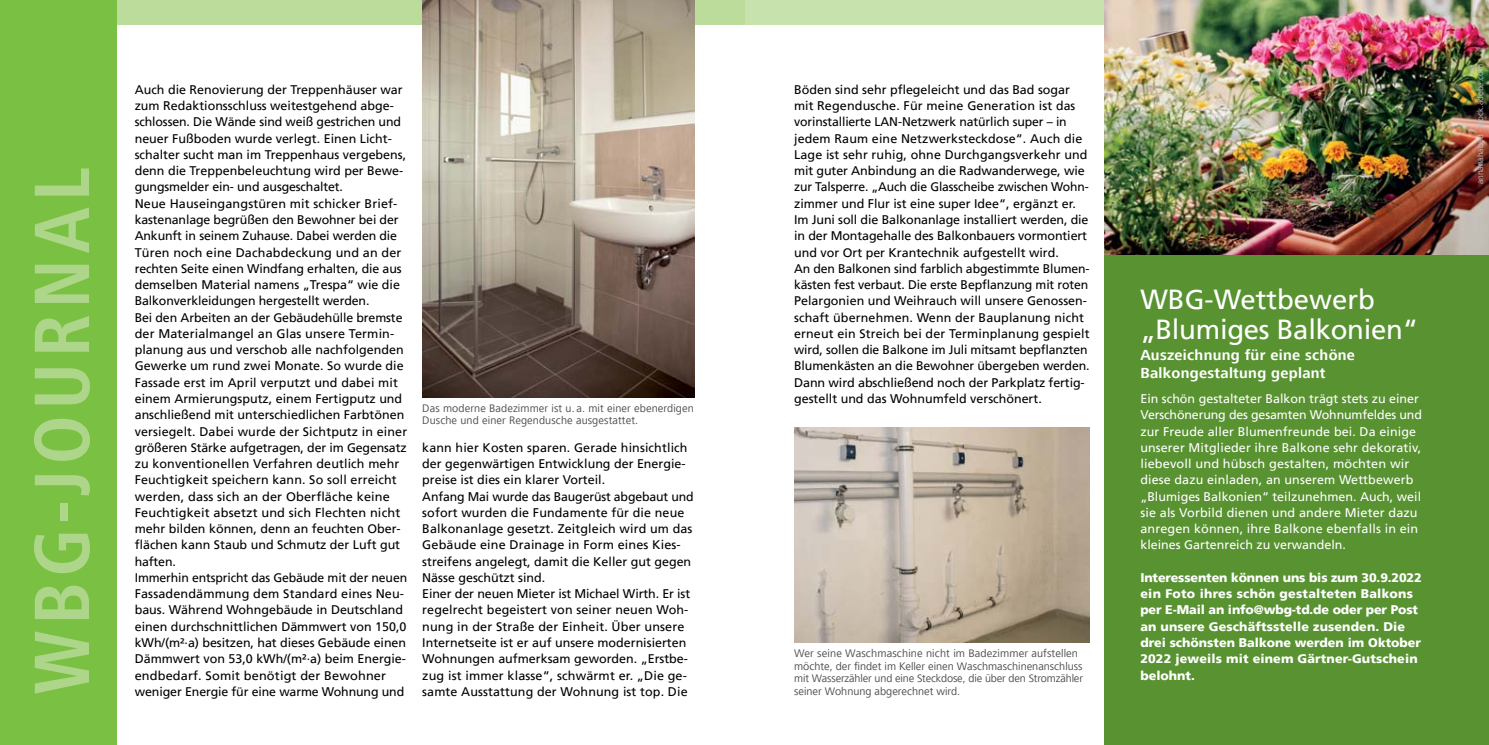
<style>
.page{position:relative;width:1489px;height:745px;background:#fff}
.page>*{position:absolute;margin:0;border:0;box-sizing:border-box;transform-origin:0 0}
.t1{font:700 condensed 81.25px "Frutiger Next LT";letter-spacing:.06em;color:#aed68a}
.t2{font:27.5px/30px "Frutiger LT";letter-spacing:-.01em;color:#fff}
.t3{font:700 15px/17.5px "Frutiger Next LT";letter-spacing:.02em;color:#fff}
.t4{font:12.5px/16.2px "Frutiger LT";color:#000}
.t5{font:12.5px/16.2px "Frutiger LT";letter-spacing:.01em;color:#fff}
.t6{font:900 12.5px/16.2px "Frutiger LT";letter-spacing:.005em;color:#fff}
.t7{font:11.25px/12.5px "Frutiger Next LT";color:#4d4d4f}
.t8{font:8.75px "Frutiger Next LT";color:#bcbec0}
</style>
<div class="page">
<div style="left:744px;top:0;width:496px;height:25px;background:#c8e2ae"></div>
<div style="left:117px;top:0;width:627px;height:25px;background:#bbdc9b"></div>
<div style="left:0;top:0;width:117px;height:744px;background:#7ac143"></div>
<img style="left:422px;top:0;width:272px;height:397px">
<img style="left:794px;top:427px;width:295px;height:215px">
<div style="left:1104px;top:0;width:384px;height:744px;background:#589231"></div>
<img style="left:1104px;top:0;width:384px;height:254px">
<h1 class="t1" style="left:17px;top:694px;width:529px;rotate:-90deg">WBG-JOURNAL</h1>
<p class="t4" style="left:135px;top:81px;width:274px">Auch die Renovierung der Treppenhäuser war zum Redaktionsschluss weitestgehend abge&shy;schlossen. Die Wände sind weiß gestrichen und neuer Fußboden wurde verlegt. Einen Licht&shy;schalter sucht man im Treppenhaus vergebens, denn die Treppenbeleuchtung wird per Bewe&shy;gungsmelder ein- und ausgeschaltet.<br>Neue Hauseingangstüren mit schicker Brief&shy;kastenanlage begrüßen den Bewohner bei der Ankunft in seinem Zuhause. Dabei werden die Türen noch eine Dachabdeckung und an der rechten Seite einen Windfang erhalten, die aus demselben Material namens „Trespa“ wie die Balkonverkleidungen hergestellt werden.<br>Bei den Arbeiten an der Gebäudehülle bremste der Materialmangel an Glas unsere Termin&shy;planung aus und verschob alle nachfolgenden Gewerke um rund zwei Monate. So wurde die Fassade erst im April verputzt und dabei mit einem Armierungsputz, einem Fertigputz und anschließend mit unterschiedlichen Farbtönen versiegelt. Dabei wurde der Sichtputz in einer größeren Stärke aufgetragen, der im Gegensatz zu konventionellen Verfahren deutlich mehr Feuchtigkeit speichern kann. So soll erreicht werden, dass sich an der Oberfläche keine Feuchtigkeit absetzt und sich Flechten nicht mehr bilden können, denn an feuchten Ober&shy;flächen kann Staub und Schmutz der Luft gut haften.<br>Immerhin entspricht das Gebäude mit der neuen Fassadendämmung dem Standard eines Neu&shy;baus. Während Wohngebäude in Deutschland einen durchschnittlichen Dämmwert von 150,0 kWh/(m²·a) besitzen, hat dieses Gebäude einen Dämmwert von 53,0 kWh/(m²·a) beim Energie&shy;endbedarf. Somit benötigt der Bewohner weniger Energie für eine warme Wohnung und</p>
<p class="t7" style="left:422px;top:401px;width:273px">Das moderne Badezimmer ist u. a. mit einer ebenerdigen<br>Dusche und einer Regendusche ausgestattet.</p>
<p class="t4" style="left:422px;top:439px;width:273px">kann hier Kosten sparen. Gerade hinsichtlich der gegenwärtigen Entwicklung der Energie&shy;preise ist dies ein klarer Vorteil.<br>Anfang Mai wurde das Baugerüst abgebaut und sofort wurden die Fundamente für die neue Balkonanlage gesetzt. Zeitgleich wird um das Gebäude eine Drainage in Form eines Kies&shy;streifens angelegt, damit die Keller gut gegen Nässe geschützt sind.<br>Einer der neuen Mieter ist Michael Wirth. Er ist regelrecht begeistert von seiner neuen Woh&shy;nung in der Straße der Einheit. Über unsere Internetseite ist er auf unsere modernisierten Wohnungen aufmerksam geworden. „Erstbe&shy;zug ist immer klasse“, schwärmt er. „Die ge&shy;samte Ausstattung der Wohnung ist top. Die</p>
<p class="t4" style="left:794px;top:81px;width:297px">Böden sind sehr pflegeleicht und das Bad sogar mit Regendusche. Für meine Generation ist das vorinstallierte LAN-Netzwerk natürlich super – in jedem Raum eine Netzwerksteckdose“. Auch die Lage ist sehr ruhig, ohne Durchgangsverkehr und mit guter Anbindung an die Radwanderwege, wie zur Talsperre. „Auch die Glasscheibe zwischen Wohn&shy;zimmer und Flur ist eine super Idee“, ergänzt er.<br>Im Juni soll die Balkonanlage installiert werden, die in der Montagehalle des Balkonbauers vormontiert und vor Ort per Krantechnik aufgestellt wird.<br>An den Balkonen sind farblich abgestimmte Blumen&shy;kästen fest verbaut. Die erste Bepflanzung mit roten Pelargonien und Weihrauch will unsere Genossen&shy;schaft übernehmen. Wenn der Bauplanung nicht erneut ein Streich bei der Terminplanung gespielt wird, sollen die Balkone im Juli mitsamt bepflanzten Blumenkästen an die Bewohner übergeben werden.<br>Dann wird abschließend noch der Parkplatz fertig&shy;gestellt und das Wohnumfeld verschönert.</p>
<p class="t7" style="left:794px;top:647px;width:290px">Wer seine Waschmaschine nicht im Badezimmer aufstellen möchte, der findet im Keller einen Waschmaschinenanschluss mit Wasserzähler und eine Steckdose, die über den Stromzähler seiner Wohnung abgerechnet wird.</p>
<h2 class="t2" style="left:1140px;top:284px;width:279px">WBG-Wettbewerb „Blumiges Balkonien“</h2>
<p class="t3" style="left:1140px;top:346px;width:216px">Auszeichnung für eine schöne<br>Balkongestaltung geplant</p>
<p class="t5" style="left:1140px;top:390px;width:283px">Ein schön gestalteter Balkon trägt stets zu einer Verschönerung des gesamten Wohnumfeldes und zur Freude aller Blumenfreunde bei. Da einige unserer Mitglieder ihre Balkone sehr dekorativ, liebevoll und hübsch gestalten, möchten wir diese dazu einladen, an unserem Wettbewerb „Blumiges Balkonien“ teilzunehmen. Auch, weil sie als Vorbild dienen und andere Mieter dazu anregen können, ihre Balkone ebenfalls in ein kleines Gartenreich zu verwandeln.</p>
<p class="t6" style="left:1140px;top:569px;width:283px">Interessenten können uns bis zum 30.9.2022 ein Foto ihres schön gestalteten Balkons per E-Mail an info@wbg-td.de oder per Post an unsere Geschäftsstelle zusenden. Die drei schönsten Balkone werden im Oktober 2022 jeweils mit einem Gärtner-Gutschein belohnt.</p>
<p class="t8" style="left:1475px;top:184px;width:122px;rotate:-90deg">annanahabed - stock.adobe.com</p>
</div>
